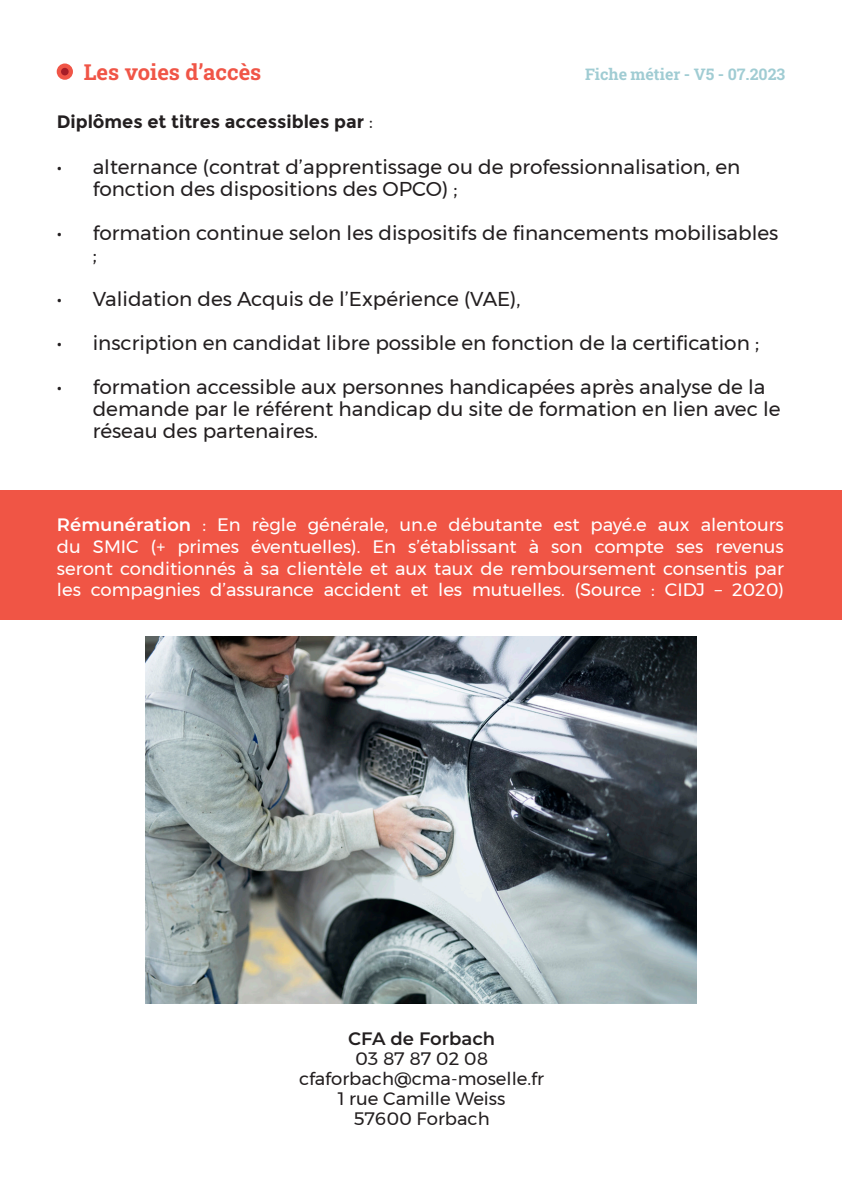
<style>
.page{position:relative;width:842px;height:1191px;background:#fff}
.page>*{position:absolute;margin:0;border:0;box-sizing:border-box;transform-origin:0 0}
.Points_de_puce{font:22px "Roboto Slab";color:#f05547}
.t1{font:20px/22px "Montserrat";color:#231f20}
.t2{font:18px "Montserrat";color:#fff}
.t3{font:18px "Montserrat";color:#231f20}
.Points_de_puce-2{font:700 18px "Montserrat";color:#231f20}
.t4{font:600 18px "Montserrat";letter-spacing:-.005em;color:#231f20}
.Points_de_puce-3{font:16px "Roboto Slab";color:#a0ccd3}
.s1{font-weight:400}
.s2{font-weight:600}
</style>
<div class="page">
<svg style="left:57px;top:63px;width:16px;height:17px"></svg>
<div style="left:0;top:490px;width:842px;height:129px;background:#f05545"></div>
<img style="left:146px;top:636px;width:550px;height:367px">
<p class="Points_de_puce" style="left:84px;top:57px;width:179px">Les voies d’accès</p>
<p class="Points_de_puce-3" style="left:585px;top:63px;width:202px">Fiche métier - V5 - 07.2023</p>
<p class="Points_de_puce-2" style="left:57px;top:111px;width:318px">Diplômes et titres accessibles par <span class="s1">:</span></p>
<p class="t1" style="left:93px;top:155px;width:649px;text-indent:-36px">• alternance (contrat d’apprentissage ou de professionnalisation, en fonction des dispositions des OPCO) ;</p>
<p class="t1" style="left:93px;top:221px;width:687px;text-indent:-36px">• formation continue selon les dispositifs de financements mobilisables ;</p>
<p class="t1" style="left:57px;top:287px;width:465px">• Validation des Acquis de l’Expérience (VAE),</p>
<p class="t1" style="left:57px;top:331px;width:704px">• inscription en candidat libre possible en fonction de la certification ;</p>
<p class="t1" style="left:93px;top:375px;width:689px;text-indent:-36px">• formation accessible aux personnes handicapées après analyse de la demande par le référent handicap du site de formation en lien avec le réseau des partenaires.</p>
<p class="t2" style="left:57px;top:511px;width:728px"><span class="s2">Rémunération</span> : En règle générale, un.e débutante est payé.e aux alentours</p>
<p class="t2" style="left:57px;top:533px;width:728px">du SMIC (+ primes éventuelles). En s’établissant à son compte ses revenus</p>
<p class="t2" style="left:57px;top:554px;width:728px">seront conditionnés à sa clientèle et aux taux de remboursement consentis par</p>
<p class="t2" style="left:57px;top:576px;width:728px">les compagnies d’assurance accident et les mutuelles. (Source : CIDJ – 2020)</p>
<p class="t4" style="left:348px;top:1025px;width:149px">CFA de Forbach</p>
<p class="t3" style="left:355px;top:1044px;width:134px">03 87 87 02 08</p>
<p class="t3" style="left:299px;top:1064px;width:246px">cfaforbach@cma-moselle.fr</p>
<p class="t3" style="left:338px;top:1084px;width:169px">1 rue Camille Weiss</p>
<p class="t3" style="left:354px;top:1104px;width:138px">57600 Forbach</p>
</div>
